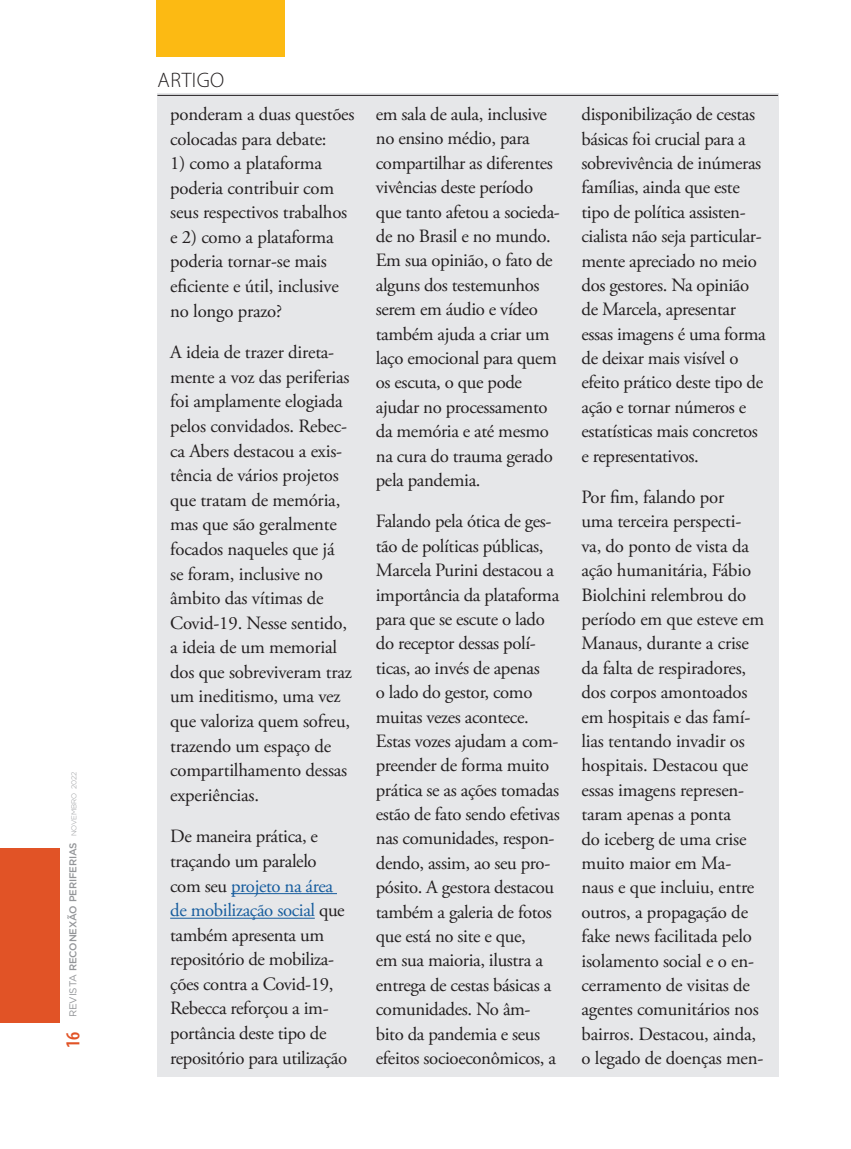
<style>
.page{position:relative;width:851px;height:1149px;background:#fff}
.page>*{position:absolute;margin:0;border:0;box-sizing:border-box;transform-origin:0 0}
.t1{font:300 21px "Myriad Pro";letter-spacing:.02em;color:#231f20}
.t2{font:18.75px/24.3px "Adobe Garamond Pro";letter-spacing:-.02em;color:#231f20}
.t3{font:500 9.9px "Gotham";letter-spacing:-.01em;color:#939598}
.s1{font-family:"Myriad Pro";font-weight:600;font-stretch:condensed;font-size:19.95px;color:#e15326}
.s2{font-weight:400}
.s3{font-weight:300;font-size:7.05px}
.s4{color:#175d9e}
</style>
<div class="page">
<div style="left:156px;top:0;width:128px;height:56px;background:#fcba13"></div>
<div style="left:0;top:848px;width:59px;height:174px;background:#e15326"></div>
<div style="left:157px;top:94px;width:621px;height:982px;background:#e6e7e9"></div>
<hr style="left:157px;top:95px;width:621px;height:1px;background:#231f20">
<hr style="left:231px;top:892px;width:106px;height:1px;background:#175d9e">
<hr style="left:170px;top:917px;width:145px;height:1px;background:#175d9e">
<p class="t3" style="left:67px;top:1047px;width:277px;rotate:-90deg"><span class="s1">16</span> <span class="s2">REVISTA</span> RECONEXÃO PERIFERIAS <span class="s3">NOVEMBRO 2022</span></p>
<p class="t1" style="left:158px;top:67px;width:68px">ARTIGO</p>
<p class="t2" style="left:170px;top:102px;width:186px">ponderam a duas questões colocadas para debate:</p>
<p class="t2" style="left:170px;top:151px;width:178px">1) como a plataforma poderia contribuir com seus respectivos trabalhos e 2) como a plataforma poderia tornar-se mais eficiente e útil, inclusive no longo prazo?</p>
<p class="t2" style="left:170px;top:340px;width:183px">A ideia de trazer direta&shy;mente a voz das periferias foi amplamente elogiada pelos convidados. Rebec&shy;ca Abers destacou a exis&shy;tência de vários projetos que tratam de memória, mas que são geralmente focados naqueles que já se foram, inclusive no âmbito das vítimas de<br>Covid-19. Nesse sentido, a ideia de um memorial dos que sobreviveram traz um ineditismo, uma vez que valoriza quem sofreu, trazendo um espaço de compartilhamento dessas experiências.</p>
<p class="t2" style="left:170px;top:824px;width:178px">De maneira prática, e traçando um paralelo com seu <span class="s4">projeto na área de mobilização social</span> que também apresenta um repositório de mobiliza&shy;ções contra a Covid-19,<br>Rebecca reforçou a im&shy;portância deste tipo de repositório para utilização</p>
<p class="t2" style="left:376px;top:102px;width:185px">em sala de aula, inclusive no ensino médio, para compartilhar as diferentes vivências deste período que tanto afetou a socieda&shy;de no Brasil e no mundo.<br>Em sua opinião, o fato de alguns dos testemunhos serem em áudio e vídeo também ajuda a criar um laço emocional para quem os escuta, o que pode ajudar no processamento da memória e até mesmo na cura do trauma gerado pela pandemia.</p>
<p class="t2" style="left:376px;top:509px;width:185px">Falando pela ótica de ges&shy;tão de políticas públicas,<br>Marcela Purini destacou a importância da plataforma para que se escute o lado do receptor dessas polí&shy;ticas, ao invés de apenas<br>o lado do gestor, como muitas vezes acontece.<br>Estas vozes ajudam a com&shy;preender de forma muito prática se as ações tomadas estão de fato sendo efetivas nas comunidades, respon&shy;dendo, assim, ao seu pro&shy;pósito. A gestora destacou também a galeria de fotos que está no site e que,<br>em sua maioria, ilustra a entrega de cestas básicas a comunidades. No âm&shy;bito da pandemia e seus efeitos socioeconômicos, a</p>
<p class="t2" style="left:581px;top:103px;width:186px">disponibilização de cestas básicas foi crucial para a sobrevivência de inúmeras famílias, ainda que este tipo de política assisten&shy;cialista não seja particular&shy;mente apreciado no meio dos gestores. Na opinião de Marcela, apresentar essas imagens é uma forma de deixar mais visível o efeito prático deste tipo de ação e tornar números e estatísticas mais concretos e representativos.</p>
<p class="t2" style="left:581px;top:485px;width:184px">Por fim, falando por<br>uma terceira perspecti&shy;va, do ponto de vista da ação humanitária, Fábio<br>Biolchini relembrou do período em que esteve em<br>Manaus, durante a crise da falta de respiradores, dos corpos amontoados em hospitais e das famí&shy;lias tentando invadir os hospitais. Destacou que essas imagens represen&shy;taram apenas a ponta<br>do iceberg de uma crise muito maior em Ma&shy;naus e que incluiu, entre outros, a propagação de fake news facilitada pelo isolamento social e o en&shy;cerramento de visitas de agentes comunitários nos bairros. Destacou, ainda, o legado de doenças men-</p>
</div>
